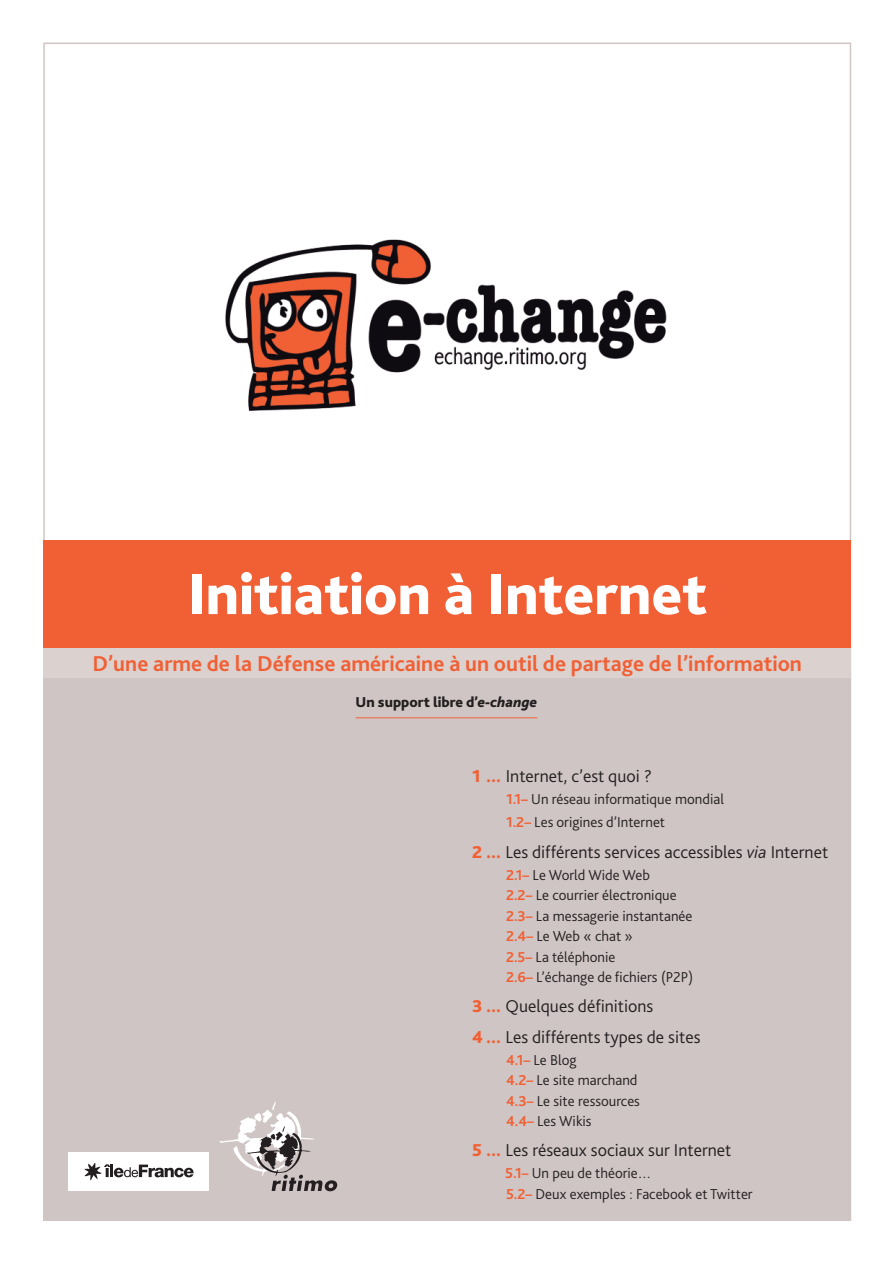
<style>
.page{position:relative;width:893px;height:1263px;background:#fff}
.page>*{position:absolute;margin:0;border:0;box-sizing:border-box;transform-origin:0 0}
.t1{font:800 60px "Bliss 2";color:#fff}
.t2{font:700 22.5px "Bliss 2";color:#f16034}
.t3{font:300 18px/31px "Bliss 2";color:#231f20}
.t4{font:300 15px/20.5px "Bliss 2";color:#231f20}
.t5{font:800 15px "Bliss 2";color:#231f20}
.s1{font-style:italic}
.s2{font-weight:800;color:#f16034}
.s3{font-weight:700;color:#f16034}
</style>
<div class="page">
<div style="left:43px;top:540px;width:808px;height:680px;background:#cfc5c4"></div>
<div style="left:43px;top:540px;width:808px;height:108px;background:#f16034"></div>
<img style="left:225px;top:239px;width:442px;height:172px">
<div style="left:69px;top:1152px;width:140px;height:39px;background:#fff"></div>
<svg style="left:84px;top:1163px;width:110px;height:17px"></svg>
<svg style="left:219px;top:1101px;width:118px;height:90px"></svg>
<div style="left:43px;top:648px;width:808px;height:30px;background:#dbd1cf"></div>
<hr style="left:356px;top:717px;width:181px;height:1px;background:#f16034">
<h1 class="t1" style="left:187px;top:572px;width:521px">Initiation à Internet</h1>
<h2 class="t2" style="left:92px;top:655px;width:711px">D’une arme de la Défense américaine à un outil de partage de l’information</h2>
<p class="t5" style="left:356px;top:696px;width:183px">Un support libre d’<span class="s1">e-change</span></p>
<p class="t3" style="left:472px;top:762px;width:182px"><span class="s2">1 …</span> Internet, c’est quoi ?</p>
<p class="t4" style="left:506px;top:788px;width:219px;line-height:23.2px"><span class="s3">1.1–</span> Un réseau informatique mondial<br><span class="s3">1.2–</span> Les origines d’Internet</p>
<p class="t3" style="left:472px;top:838px;width:358px"><span class="s2">2 …</span> Les différents services accessibles <span class="s1">via</span> Internet</p>
<p class="t4" style="left:506px;top:866px;width:189px"><span class="s3">2.1–</span> Le World Wide Web<br><span class="s3">2.2–</span> Le courrier électronique<br><span class="s3">2.3–</span> La messagerie instantanée<br><span class="s3">2.4–</span> Le Web « chat »<br><span class="s3">2.5–</span> La téléphonie<br><span class="s3">2.6–</span> L’échange de fichiers (P2P)</p>
<p class="t3" style="left:472px;top:992px;width:230px"><span class="s2">3 …</span> Quelques définitions<br><span class="s2">4…</span> Les différents types de sites</p>
<p class="t4" style="left:506px;top:1051px;width:135px"><span class="s3">4.1–</span> Le Blog<br><span class="s3">4.2–</span> Le site marchand<br><span class="s3">4.3–</span> Le site ressources<br><span class="s3">4.4–</span> Les Wikis</p>
<p class="t3" style="left:472px;top:1136px;width:261px"><span class="s2">5 …</span> Les réseaux sociaux sur Internet</p>
<p class="t4" style="left:505px;top:1164px;width:249px"><span class="s3">5.1–</span> Un peu de théorie…<br><span class="s3">5.2–</span> Deux exemples : Facebook et Twitter</p>
</div>
